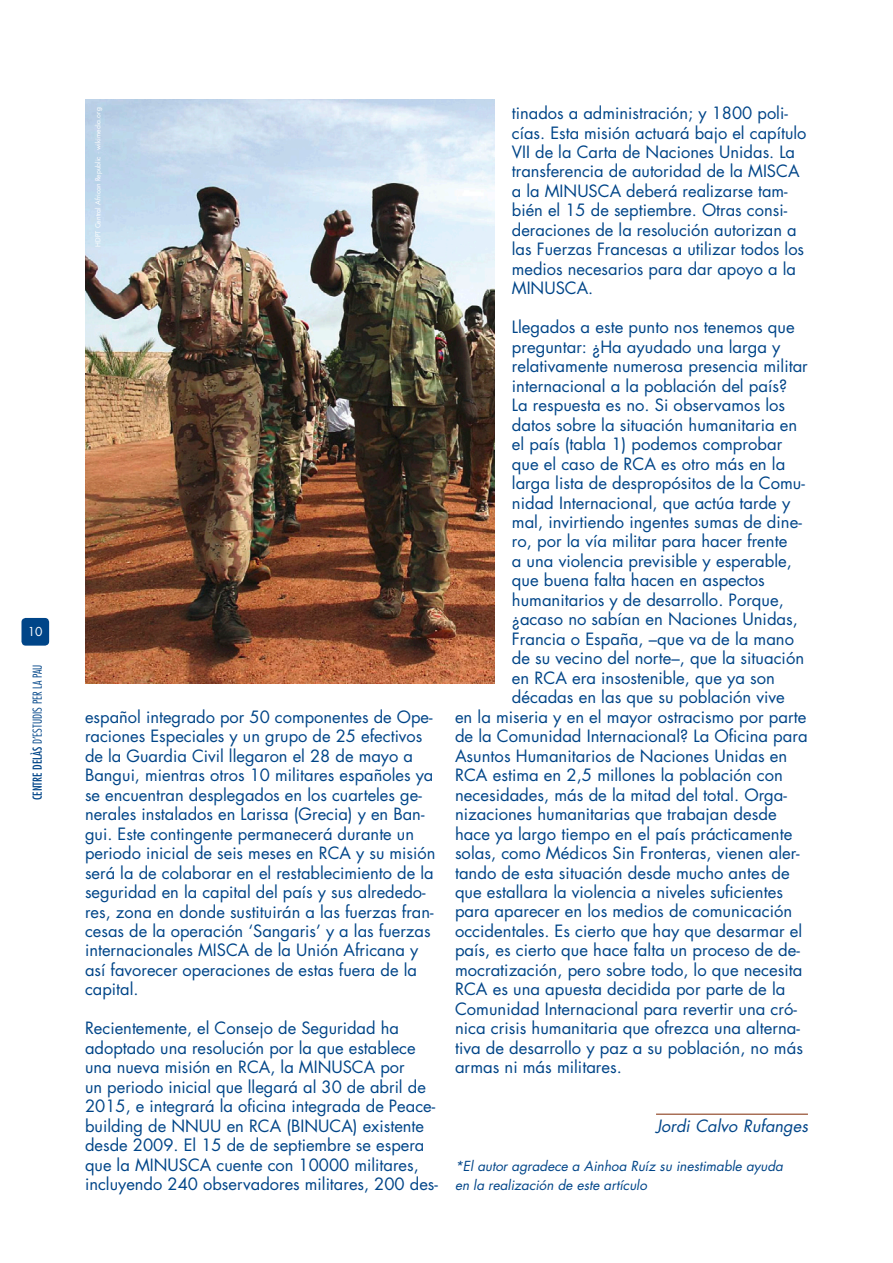
<style>
.page{position:relative;width:893px;height:1263px;background:#fff}
.page>*{position:absolute;margin:0;border:0;box-sizing:border-box;transform-origin:0 0}
.t1{font:16.5px/19.5px "Futura";color:#004588}
.t2{font:italic 16.5px "Futura";color:#004588}
.t3{font:italic 13.5px/19.5px "Futura";color:#004588}
.t4{font:300 condensed 12px "Futura";color:#004588}
.t5{font:12px "Futura";color:#fff}
.t6{font:6.75px "Futura";color:#fff}
.s1{font-weight:400}
</style>
<div class="page">
<div style="left:21px;top:618px;width:28px;height:28px;background:#004588;border-radius:4px"></div>
<hr style="left:656px;top:1113px;width:152px;height:2px;background:#944c2d">
<img style="left:85px;top:100px;width:410px;height:584px">
<p class="t5" style="left:28px;top:624px;width:16px">10</p>
<p class="t4" style="left:30px;top:800px;width:137px;rotate:-90deg"><span class="s1">CENTRE DELÀS</span> D’ESTUDIS PER LA PAU</p>
<p class="t6" style="left:94px;top:247px;width:141px;rotate:-90deg">HDPT Central African Republic · wikimedia.org</p>
<p class="t1" style="left:85px;top:707px;width:352px">español integrado por 50 componentes de Ope&shy;raciones Especiales y un grupo de 25 efectivos de la Guardia Civil llegaron el 28 de mayo a Bangui, mientras otros 10 militares españoles ya se encuentran desplegados en los cuarteles ge&shy;nerales instalados en Larissa (Grecia) y en Ban&shy;gui. Este contingente permanecerá durante un periodo inicial de seis meses en RCA y su misión será la de colaborar en el restablecimiento de la seguridad en la capital del país y sus alrededo&shy;res, zona en donde sustituirán a las fuerzas fran&shy;cesas de la operación ‘Sangaris’ y a las fuerzas internacionales MISCA de la Unión Africana y así favorecer operaciones de estas fuera de la capital.</p>
<p class="t1" style="left:85px;top:1019px;width:354px">Recientemente, el Consejo de Seguridad ha adoptado una resolución por la que establece una nueva misión en RCA, la MINUSCA por<br>un periodo inicial que llegará al 30 de abril de 2015, e integrará la oficina integrada de Peace&shy;building de NNUU en RCA (BINUCA) existente desde 2009. El 15 de de septiembre se espera que la MINUSCA cuente con 10000 militares, incluyendo 240 observadores militares, 200 des-</p>
<p class="t1" style="left:512px;top:103px;width:296px">tinados a administración; y 1800 poli&shy;cías. Esta misión actuará bajo el capítulo VII de la Carta de Naciones Unidas. La transferencia de autoridad de la MISCA a la MINUSCA deberá realizarse tam&shy;bién el 15 de septiembre. Otras consi&shy;deraciones de la resolución autorizan a las Fuerzas Francesas a utilizar todos los medios necesarios para dar apoyo a la MINUSCA.</p>
<p class="t1" style="left:512px;top:318px;width:284px">Llegados a este punto nos tenemos que</p>
<p class="t1" style="left:512px;top:337px;width:270px">preguntar: ¿Ha ayudado una larga y</p>
<p class="t1" style="left:512px;top:357px;width:297px">relativamente numerosa presencia militar</p>
<p class="t1" style="left:512px;top:376px;width:277px">internacional a la población del país?</p>
<p class="t1" style="left:512px;top:395px;width:275px">La respuesta es no. Si observamos los</p>
<p class="t1" style="left:512px;top:415px;width:287px">datos sobre la situación humanitaria en</p>
<p class="t1" style="left:512px;top:434px;width:272px">el país (tabla 1) podemos comprobar</p>
<p class="t1" style="left:512px;top:454px;width:275px">que el caso de RCA es otro más en la</p>
<p class="t1" style="left:512px;top:473px;width:295px">larga lista de despropósitos de la Comu-</p>
<p class="t1" style="left:512px;top:493px;width:280px">nidad Internacional, que actúa tarde y</p>
<p class="t1" style="left:512px;top:512px;width:291px">mal, invirtiendo ingentes sumas de dine-</p>
<p class="t1" style="left:512px;top:532px;width:277px">ro, por la vía militar para hacer frente</p>
<p class="t1" style="left:512px;top:551px;width:282px">a una violencia previsible y esperable,</p>
<p class="t1" style="left:512px;top:571px;width:254px">que buena falta hacen en aspectos</p>
<p class="t1" style="left:512px;top:590px;width:273px">humanitarios y de desarrollo. Porque,</p>
<p class="t1" style="left:512px;top:610px;width:288px">¿acaso no sabían en Naciones Unidas,</p>
<p class="t1" style="left:512px;top:629px;width:284px">Francia o España, –que va de la mano</p>
<p class="t1" style="left:512px;top:649px;width:294px">de su vecino del norte–, que la situación</p>
<p class="t1" style="left:512px;top:668px;width:265px">en RCA era insostenible, que ya son</p>
<p class="t1" style="left:512px;top:688px;width:274px">décadas en las que su población vive</p>
<p class="t1" style="left:455px;top:707px;width:353px">en la miseria y en el mayor ostracismo por parte</p>
<p class="t1" style="left:455px;top:726px;width:354px">de la Comunidad Internacional? La Oficina para</p>
<p class="t1" style="left:455px;top:746px;width:334px">Asuntos Humanitarios de Naciones Unidas en</p>
<p class="t1" style="left:455px;top:765px;width:329px">RCA estima en 2,5 millones la población con</p>
<p class="t1" style="left:455px;top:785px;width:334px">necesidades, más de la mitad del total. Orga-</p>
<p class="t1" style="left:455px;top:804px;width:323px">nizaciones humanitarias que trabajan desde</p>
<p class="t1" style="left:455px;top:824px;width:339px">hace ya largo tiempo en el país prácticamente</p>
<p class="t1" style="left:455px;top:843px;width:346px">solas, como Médicos Sin Fronteras, vienen aler-</p>
<p class="t1" style="left:455px;top:863px;width:336px">tando de esta situación desde mucho antes de</p>
<p class="t1" style="left:455px;top:882px;width:329px">que estallara la violencia a niveles suficientes</p>
<p class="t1" style="left:455px;top:902px;width:339px">para aparecer en los medios de comunicación</p>
<p class="t1" style="left:455px;top:921px;width:349px">occidentales. Es cierto que hay que desarmar el</p>
<p class="t1" style="left:455px;top:941px;width:346px">país, es cierto que hace falta un proceso de de-</p>
<p class="t1" style="left:455px;top:960px;width:349px">mocratización, pero sobre todo, lo que necesita</p>
<p class="t1" style="left:455px;top:980px;width:332px">RCA es una apuesta decidida por parte de la</p>
<p class="t1" style="left:455px;top:999px;width:343px">Comunidad Internacional para revertir una cró-</p>
<p class="t1" style="left:455px;top:1019px;width:346px">nica crisis humanitaria que ofrezca una alterna-</p>
<p class="t1" style="left:455px;top:1038px;width:349px">tiva de desarrollo y paz a su población, no más</p>
<p class="t1" style="left:455px;top:1057px;width:168px">armas ni más militares.</p>
<p class="t2" style="left:656px;top:1115px;width:153px">Jordi Calvo Rufanges</p>
<p class="t3" style="left:455px;top:1156px;width:330px">*El autor agradece a Ainhoa Ruíz su inestimable ayuda en la realización de este artículo</p>
</div>
